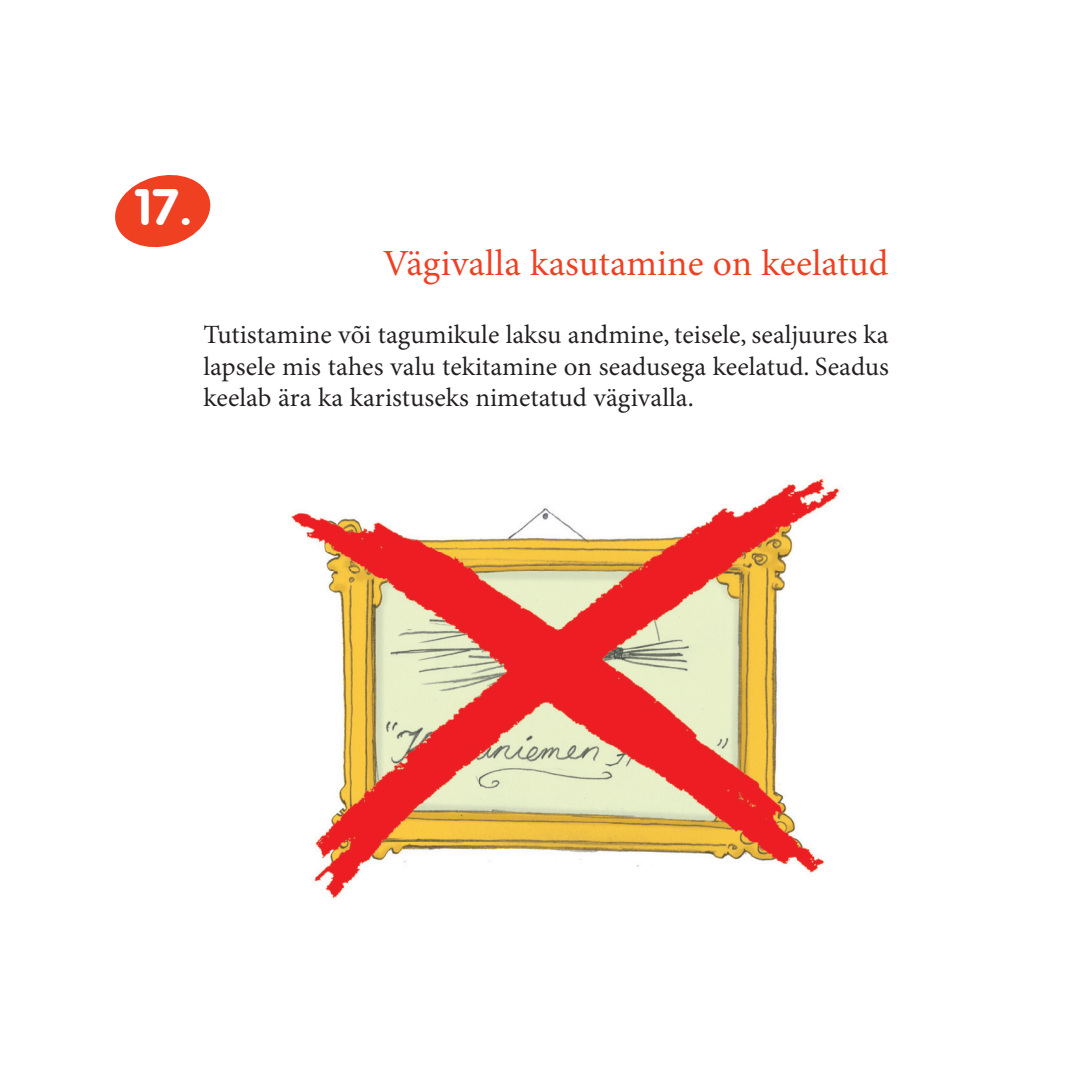
<style>
.page{position:relative;width:1092px;height:1092px;background:#fff}
.page>*{position:absolute;margin:0;border:0;box-sizing:border-box;transform-origin:0 0}
.t1{font:700 49.88px "VAG Rounded";color:#fff}
.t2{font:36.75px "Minion Pro";color:#ef4022}
.t3{font:26.25px/31.5px "Minion Pro";color:#231f20;text-align:justify}
</style>
<div class="page">
<img style="left:291px;top:478px;width:549px;height:421px">
<svg style="left:115px;top:175px;width:96px;height:73px"></svg>
<h1 class="t1" style="left:134px;top:178px;width:60px">17.</h1>
<h2 class="t2" style="left:383px;top:241px;width:507px">Vägivalla kasutamine on keelatud</h2>
<p class="t3" style="left:203px;top:320px;width:687px">Tutistamine või tagumikule laksu andmine, teisele, sealjuures ka lapsele mis tahes valu tekitamine on seadusega keelatud. Seadus keelab ära ka karistuseks nimetatud vägivalla.</p>
</div>
